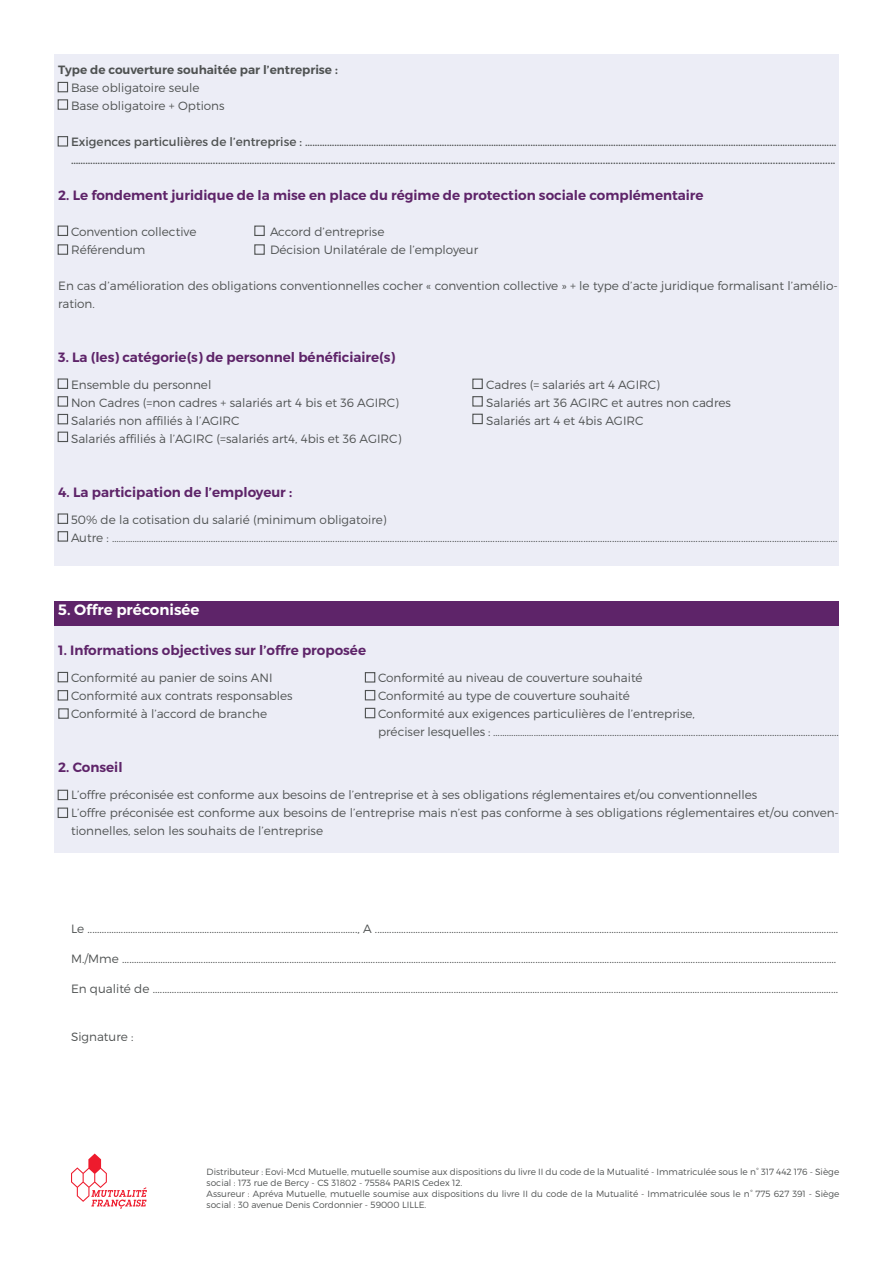
<style>
.page{position:relative;width:893px;height:1263px;background:#fff}
.page>*{position:absolute;margin:0;border:0;box-sizing:border-box;transform-origin:0 0}
.t1{font:600 15px "Montserrat";color:#fff}
.t2{font:600 13.5px "Montserrat";color:#5e2469}
.t3{font:300 12px/18px "Montserrat";color:#4f5252}
.t4{font:12px/18px "Montserrat";color:#4f5252}
.t5{font:600 12px "Montserrat";color:#4f5252}
.t6{font:300 9px/10.8px "Montserrat";color:#4f5252}
</style>
<div class="page">
<div style="left:54px;top:54px;width:785px;height:512px;background:#ecedf6"></div>
<div style="left:54px;top:601px;width:785px;height:25px;background:#5e2469"></div>
<div style="left:54px;top:626px;width:785px;height:227px;background:#ecedf6"></div>
<div style="left:58px;top:672px;width:10px;height:10px;border:1px solid #4f5252"></div>
<div style="left:58px;top:690px;width:10px;height:10px;border:1px solid #4f5252"></div>
<div style="left:58px;top:708px;width:11px;height:11px;border:1px solid #4f5252"></div>
<div style="left:365px;top:672px;width:10px;height:10px;border:1px solid #4f5252"></div>
<div style="left:365px;top:690px;width:10px;height:10px;border:1px solid #4f5252"></div>
<div style="left:365px;top:708px;width:10px;height:10px;border:1px solid #4f5252"></div>
<div style="left:58px;top:790px;width:10px;height:10px;border:1px solid #4f5252"></div>
<div style="left:58px;top:807px;width:10px;height:11px;border:1px solid #4f5252"></div>
<div style="left:58px;top:226px;width:10px;height:10px;border:1px solid #4f5252"></div>
<div style="left:58px;top:244px;width:10px;height:11px;border:1px solid #4f5252"></div>
<div style="left:254px;top:226px;width:11px;height:10px;border:1px solid #4f5252"></div>
<div style="left:254px;top:244px;width:11px;height:11px;border:1px solid #4f5252"></div>
<div style="left:58px;top:378px;width:10px;height:11px;border:1px solid #4f5252"></div>
<div style="left:58px;top:396px;width:10px;height:11px;border:1px solid #4f5252"></div>
<div style="left:58px;top:414px;width:10px;height:10px;border:1px solid #4f5252"></div>
<div style="left:58px;top:432px;width:10px;height:10px;border:1px solid #4f5252"></div>
<div style="left:472px;top:379px;width:11px;height:10px;border:1px solid #4f5252"></div>
<div style="left:472px;top:396px;width:11px;height:11px;border:1px solid #4f5252"></div>
<div style="left:472px;top:414px;width:11px;height:10px;border:1px solid #4f5252"></div>
<div style="left:58px;top:513px;width:10px;height:11px;border:1px solid #4f5252"></div>
<div style="left:58px;top:531px;width:10px;height:11px;border:1px solid #4f5252"></div>
<svg style="left:71px;top:1153px;width:76px;height:56px"></svg>
<div style="left:58px;top:82px;width:10px;height:10px;border:1px solid #4f5252"></div>
<div style="left:58px;top:99px;width:10px;height:11px;border:1px solid #4f5252"></div>
<div style="left:58px;top:136px;width:10px;height:11px;border:1px solid #4f5252"></div>
<p class="t5" style="left:58px;top:62px;width:281px">Type de couverture souhaitée par l’entreprise :</p>
<p class="t3" style="left:71px;top:78px;width:155px">Base obligatoire seule<br>Base obligatoire + Options</p>
<p class="t4" style="left:71px;top:132px;width:767px">Exigences particulières de l’entreprise : …………………..…………………..…………………..…………………..…………………..…………………..…………………..…………………..…….……………..……… …………..…………………..…………………..…………………..…………………...................................................................................................................................................................................................</p>
<p class="t2" style="left:58px;top:187px;width:647px">2. Le fondement juridique de la mise en place du régime de protection sociale complémentaire</p>
<p class="t3" style="left:71px;top:222px;width:127px">Convention collective</p>
<p class="t3" style="left:270px;top:222px;width:116px">Accord d’entreprise</p>
<p class="t3" style="left:71px;top:240px;width:76px">Référendum</p>
<p class="t3" style="left:270px;top:240px;width:210px">Décision Unilatérale de l’employeur</p>
<p class="t3" style="left:58px;top:276px;width:781px">En cas d’amélioration des obligations conventionnelles cocher « convention collective » + le type d’acte juridique formalisant l’amélio&shy;ration.</p>
<p class="t2" style="left:58px;top:349px;width:339px">3. La (les) catégorie(s) de personnel bénéficiaire(s)</p>
<p class="t3" style="left:71px;top:375px;width:142px">Ensemble du personnel</p>
<p class="t3" style="left:486px;top:375px;width:176px">Cadres (= salariés art 4 AGIRC)</p>
<p class="t3" style="left:71px;top:393px;width:330px">Non Cadres (=non cadres + salariés art 4 bis et 36 AGIRC)</p>
<p class="t3" style="left:486px;top:393px;width:246px">Salariés art 36 AGIRC et autres non cadres</p>
<p class="t3" style="left:71px;top:411px;width:170px">Salariés non affiliés à l’AGIRC</p>
<p class="t3" style="left:486px;top:411px;width:159px">Salariés art 4 et 4bis AGIRC</p>
<p class="t3" style="left:71px;top:429px;width:332px">Salariés affiliés à l’AGIRC (=salariés art4, 4bis et 36 AGIRC)</p>
<p class="t2" style="left:58px;top:484px;width:236px">4. La participation de l’employeur :</p>
<p class="t3" style="left:71px;top:510px;width:768px">50% de la cotisation du salarié (minimum obligatoire)<br>Autre : …………..........................................................................................................................................................................................................................................................................................………..</p>
<p class="t1" style="left:58px;top:601px;width:143px">5. Offre préconisée</p>
<p class="t2" style="left:58px;top:642px;width:309px">1. Informations objectives sur l’offre proposée</p>
<p class="t3" style="left:71px;top:668px;width:203px">Conformité au panier de soins ANI</p>
<p class="t3" style="left:378px;top:668px;width:266px">Conformité au niveau de couverture souhaité</p>
<p class="t3" style="left:71px;top:686px;width:223px">Conformité aux contrats responsables</p>
<p class="t3" style="left:378px;top:686px;width:253px">Conformité au type de couverture souhaité</p>
<p class="t3" style="left:71px;top:704px;width:198px">Conformité à l’accord de branche</p>
<p class="t3" style="left:378px;top:704px;width:462px">Conformité aux exigences particulières de l’entreprise,<br>préciser lesquelles : ………………….............................................................................................................................</p>
<p class="t2" style="left:58px;top:759px;width:66px">2. Conseil</p>
<p class="t3" style="left:71px;top:785px;width:769px">L’offre préconisée est conforme aux besoins de l’entreprise et à ses obligations réglementaires et/ou conventionnelles<br>L’offre préconisée est conforme aux besoins de l’entreprise mais n’est pas conforme à ses obligations réglementaires et/ou conven&shy;tionnelles, selon les souhaits de l’entreprise</p>
<p class="t3" style="left:71px;top:920px;width:769px">Le ................................................................................................................., A ..................................................................................................................................................................................................</p>
<p class="t3" style="left:71px;top:950px;width:767px">M./Mme ...........................................................................................................................................................................................................................................................................................................</p>
<p class="t3" style="left:71px;top:980px;width:769px">En qualité de ...............................................................................................................................................................................................................................................................................................</p>
<p class="t3" style="left:71px;top:1028px;width:64px">Signature :</p>
<p class="t6" style="left:207px;top:1166px;width:634px">Distributeur : Eovi-Mcd Mutuelle, mutuelle soumise aux dispositions du livre II du code de la Mutualité - Immatriculée sous le n° 317 442 176 - Siège social : 173 rue de Bercy - CS 31802 - 75584 PARIS Cedex 12.<br>Assureur : Apréva Mutuelle, mutuelle soumise aux dispositions du livre II du code de la Mutualité - Immatriculée sous le n° 775 627 391 - Siège social : 30 avenue Denis Cordonnier - 59000 LILLE.</p>
</div>
